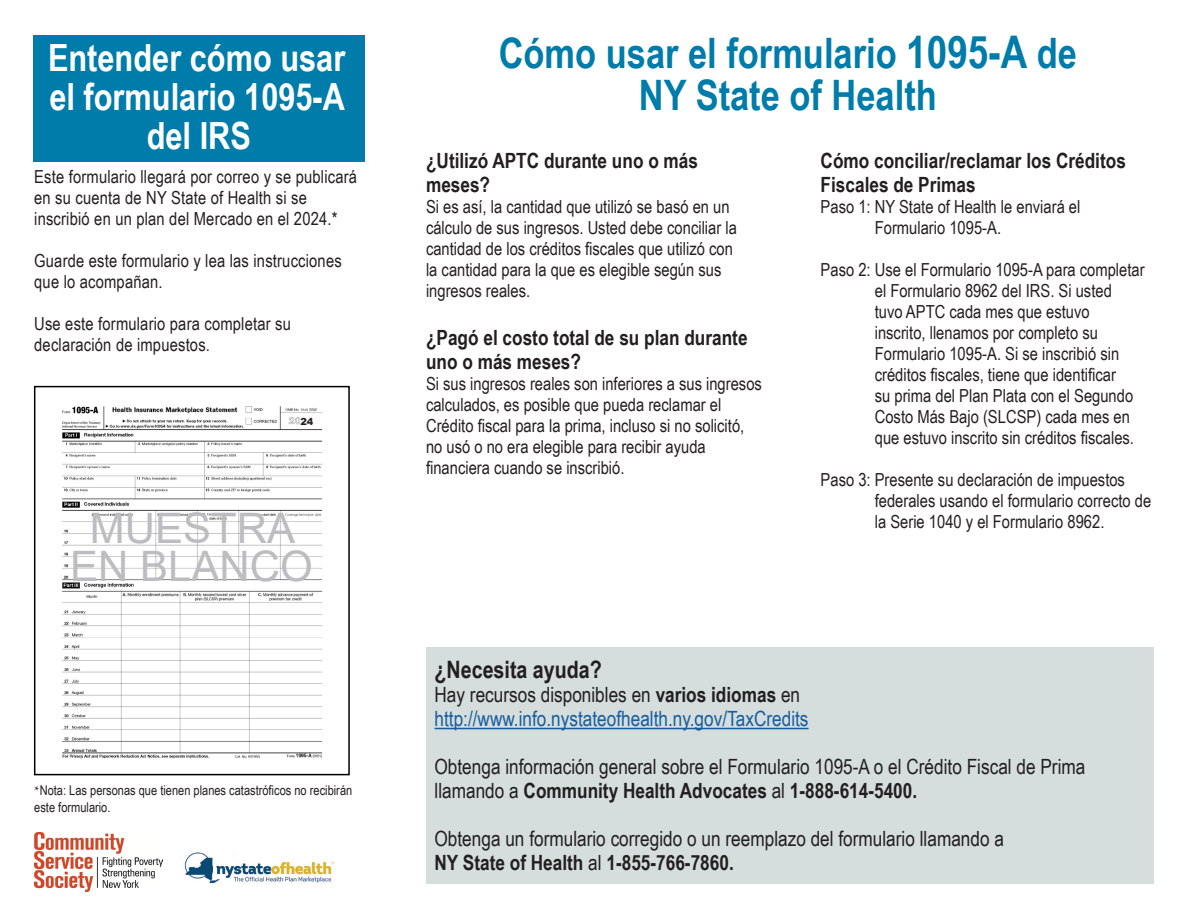
<style>
.page{position:relative;width:1188px;height:918px;background:#fff}
.page>*{position:absolute;margin:0;border:0;box-sizing:border-box;transform-origin:0 0}
.t1{font:700 42px/42px "Arial Narrow";color:#007caa;text-align:center}
.t2{font:42px/37.5px "Arial";color:#bcbdc0;text-align:center}
.t3{font:700 37.5px/39px "Arial Narrow";color:#fff;text-align:center}
.t4{font:700 24px "Arial Narrow";color:#231f20}
.t5{font:21px/24px "Arial Narrow";color:#231f20}
.t6{font:700 21px/24px "Arial Narrow";color:#231f20}
.t7{font:21px/24px "Arial Narrow";color:#175d9e}
.t8{font:18px/21px "Arial Narrow";color:#231f20}
.t9{font:13.5px/16.2px "Arial Narrow";color:#231f20}
.t10{font:900 9.75px "Arial";color:#231f20}
.s1{font-size:45px}
.s2{font-family:"Minion Pro"}
.s3{color:#231f20}
.s4{font-weight:700;color:#231f20}
.s5{font-weight:700}
</style>
<div class="page">
<img style="left:62px;top:406px;width:261px;height:353px">
<div style="left:34px;top:386px;width:316px;height:389px;border:2px solid #000"></div>
<div style="left:300px;top:418px;width:35px;height:7px;background:#fff"></div>
<div style="left:426px;top:647px;width:728px;height:237px;background:#d5dedc"></div>
<hr style="left:435px;top:728px;width:374px;height:1px;background:#175d9e">
<div style="left:33px;top:35px;width:332px;height:126px;background:#007caa"></div>
<img style="left:34px;top:832px;width:129px;height:60px">
<img style="left:184px;top:852px;width:151px;height:32px">
<p class="t3" style="left:48px;top:36px;width:299px">Entender cómo usar el formulario 1095-A del IRS</p>
<p class="t1" style="left:499px;top:30px;width:580px">Cómo usar el formulario <span class="s1">1095-A</span> de<br>NY State of Health</p>
<p class="t6" style="left:426px;top:148px;width:274px">¿Utilizó APTC durante uno o más meses?</p>
<p class="t8" style="left:426px;top:195px;width:312px">Si es así, la cantidad que utilizó se basó en un cálculo de sus ingresos. Usted debe conciliar la cantidad de los créditos fiscales que utilizó con la cantidad para la que es elegible según sus ingresos reales.</p>
<p class="t6" style="left:426px;top:325px;width:323px">¿Pagó el costo total de su plan durante uno o más meses?</p>
<p class="t8" style="left:426px;top:372px;width:337px">Si sus ingresos reales son inferiores a sus ingresos calculados, es posible que pueda reclamar el Crédito fiscal para la prima, incluso si no solicitó, no usó o no era elegible para recibir ayuda financiera cuando se inscribió.</p>
<p class="t6" style="left:821px;top:148px;width:307px">Cómo conciliar/reclamar los Créditos<br>Fiscales de Primas</p>
<p class="t8" style="left:875px;top:195px;width:207px;text-indent:-54px">Paso 1: NY State of Health le enviará el<br>Formulario 1095-A.</p>
<p class="t8" style="left:875px;top:258px;width:271px;text-indent:-54px">Paso 2: Use el Formulario 1095-A para completar el Formulario 8962 del IRS. Si usted<br>tuvo APTC cada mes que estuvo inscrito, llenamos por completo su Formulario 1095‑A. Si se inscribió sin créditos fiscales, tiene que identificar<br>su prima del Plan Plata con el Segundo Costo Más Bajo (SLCSP) cada mes en que estuvo inscrito sin créditos fiscales.</p>
<p class="t8" style="left:875px;top:468px;width:278px;text-indent:-54px">Paso 3: Presente su declaración de impuestos federales usando el formulario correcto de la Serie 1040 y el Formulario 8962.</p>
<p class="t8" style="left:34px;top:165px;width:324px">Este formulario llegará por correo y se publicará en su cuenta de NY State of Health si se inscribió en un plan del Mercado en el 2024.*</p>
<p class="t8" style="left:34px;top:249px;width:309px">Guarde este formulario y lea las instrucciones que lo acompañan.</p>
<p class="t8" style="left:34px;top:312px;width:258px">Use este formulario para completar su declaración de impuestos.</p>
<p class="t10" style="left:300px;top:414px;width:15px">24</p>
<p class="t2" style="left:70px;top:510px;width:244px">MUESTRA<br>EN BLANCO</p>
<p class="t9" style="left:34px;top:782px;width:320px"><span class="s2">*</span>Nota: Las personas que tienen planes catastróficos no recibirán este formulario.</p>
<p class="t4" style="left:435px;top:652px;width:169px">¿Necesita ayuda?</p>
<p class="t7" style="left:435px;top:682px;width:376px"><span class="s3">Hay recursos disponibles en</span> <span class="s4">varios idiomas</span> <span class="s3">en </span>http://www.info.nystateofhealth.ny.gov/TaxCredits</p>
<p class="t5" style="left:435px;top:754px;width:652px">Obtenga información general sobre el Formulario 1095-A o el Crédito Fiscal de Prima llamando a <span class="s5">Community Health Advocates</span> al <span class="s5">1-888-614-5400.</span></p>
<p class="t5" style="left:435px;top:826px;width:571px">Obtenga un formulario corregido o un reemplazo del formulario llamando a<br><span class="s5">NY State of Health</span> al <span class="s5">1-855-766-7860.</span></p>
</div>
